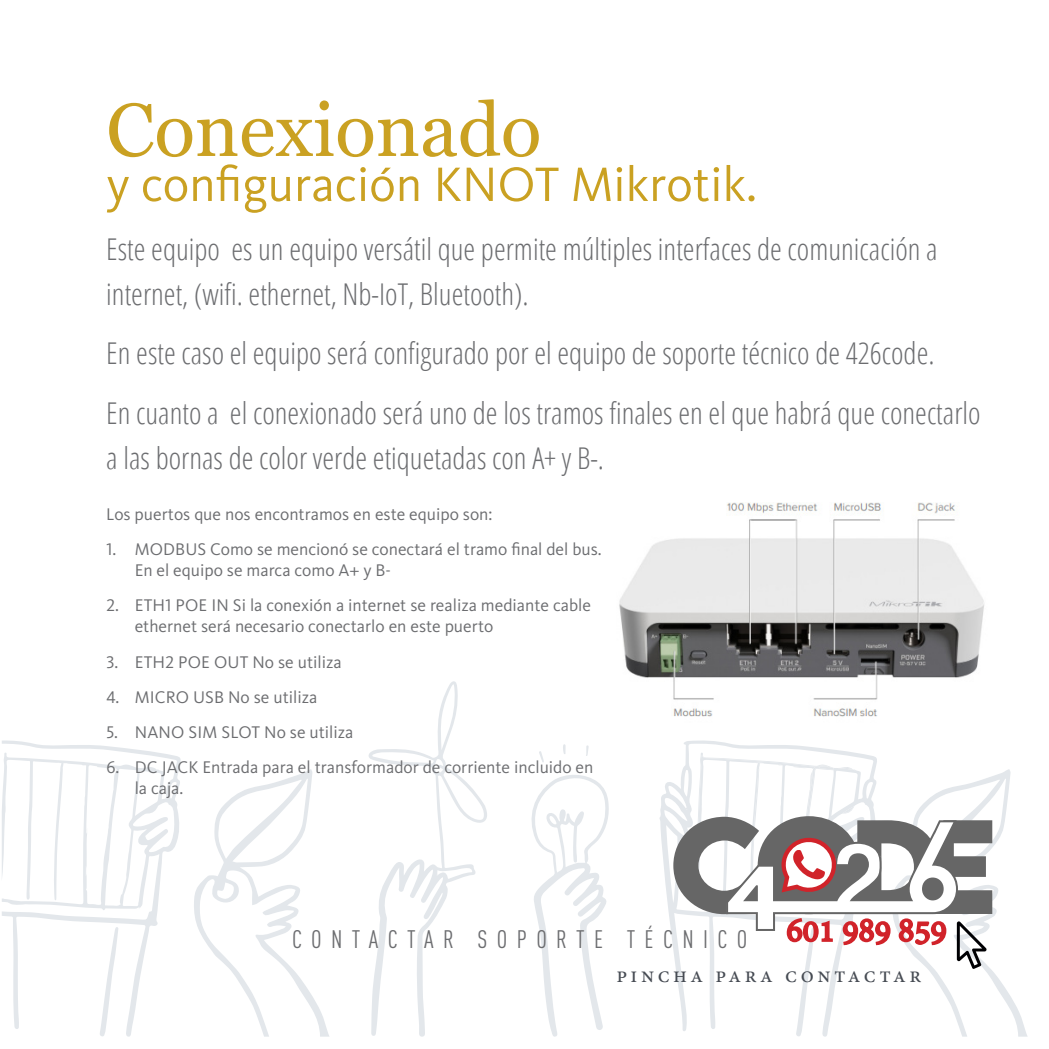
<style>
.page{position:relative;width:1049px;height:1049px;background:#fff}
.page>*{position:absolute;margin:0;border:0;box-sizing:border-box;transform-origin:0 0}
.t1{font:75px "Georgia";color:#caa122}
.t2{font:50px "Kievit OT";color:#caa122}
.txt_1{font:300 30px/45px "Open Sans Condensed";color:#6c6d70}
.txt_1-2{font:25px "DIN Cond";letter-spacing:.375em;color:#6c6d70}
.t3{font:22.5px "Minion Pro";letter-spacing:.16em;color:#464b53}
.Estilo_de_párrafo_2{font:17.5px/21px "Kievit OT";color:#6c6d70}
</style>
<div class="page">
<svg style="left:531px;top:775px;width:78px;height:262px"></svg>
<svg style="left:539px;top:751px;width:5px;height:11px"></svg>
<svg style="left:563px;top:744px;width:3px;height:10px"></svg>
<svg style="left:586px;top:745px;width:3px;height:11px"></svg>
<svg style="left:368px;top:681px;width:119px;height:355px"></svg>
<svg style="left:659px;top:740px;width:190px;height:205px"></svg>
<svg style="left:194px;top:769px;width:135px;height:267px"></svg>
<svg style="left:2px;top:740px;width:179px;height:297px"></svg>
<img style="left:619px;top:503px;width:365px;height:214px">
<svg style="left:673px;top:752px;width:355px;height:285px"></svg>
<p class="t1" style="left:106px;top:85px;width:436px">Conexionado</p>
<p class="t2" style="left:106px;top:154px;width:652px">y configuración KNOT Mikrotik.</p>
<p class="txt_1" style="left:106px;top:226px;width:833px">Este equipo es un equipo versátil que permite múltiples interfaces de comunicación a internet, (wifi. ethernet, Nb-IoT, Bluetooth).</p>
<p class="txt_1" style="left:106px;top:330px;width:830px">En este caso el equipo será configurado por el equipo de soporte técnico de 426code.</p>
<p class="txt_1" style="left:106px;top:389px;width:876px">En cuanto a el conexionado será uno de los tramos finales en el que habrá que conectarlo a las bornas de color verde etiquetadas con A+ y B-.</p>
<p class="Estilo_de_párrafo_2" style="left:106px;top:503px;width:388px">Los puertos que nos encontramos en este equipo son:</p>
<p class="Estilo_de_párrafo_2" style="left:135px;top:539px;width:468px;text-indent:-28px">1. MODBUS Como se mencionó se conectará el tramo final del bus.<br>En el equipo se marca como A+ y B-</p>
<p class="Estilo_de_párrafo_2" style="left:135px;top:595px;width:458px;text-indent:-28px">2. ETH1 POE IN Si la conexión a internet se realiza mediante cable ethernet será necesario conectarlo en este puerto</p>
<p class="Estilo_de_párrafo_2" style="left:106px;top:651px;width:237px">3. ETH2 POE OUT No se utiliza</p>
<p class="Estilo_de_párrafo_2" style="left:106px;top:686px;width:212px">4. MICRO USB No se utiliza</p>
<p class="Estilo_de_párrafo_2" style="left:106px;top:721px;width:249px">5. NANO SIM SLOT No se utiliza</p>
<p class="Estilo_de_párrafo_2" style="left:135px;top:757px;width:460px;text-indent:-28px">6. DC JACK Entrada para el transformador de corriente incluido en la caja.</p>
<p class="txt_1-2" style="left:292px;top:925px;width:457px">CONTACTAR SOPORTE TÉCNICO</p>
<p class="t3" style="left:616px;top:960px;width:307px">pincha para contactar</p>
</div>
